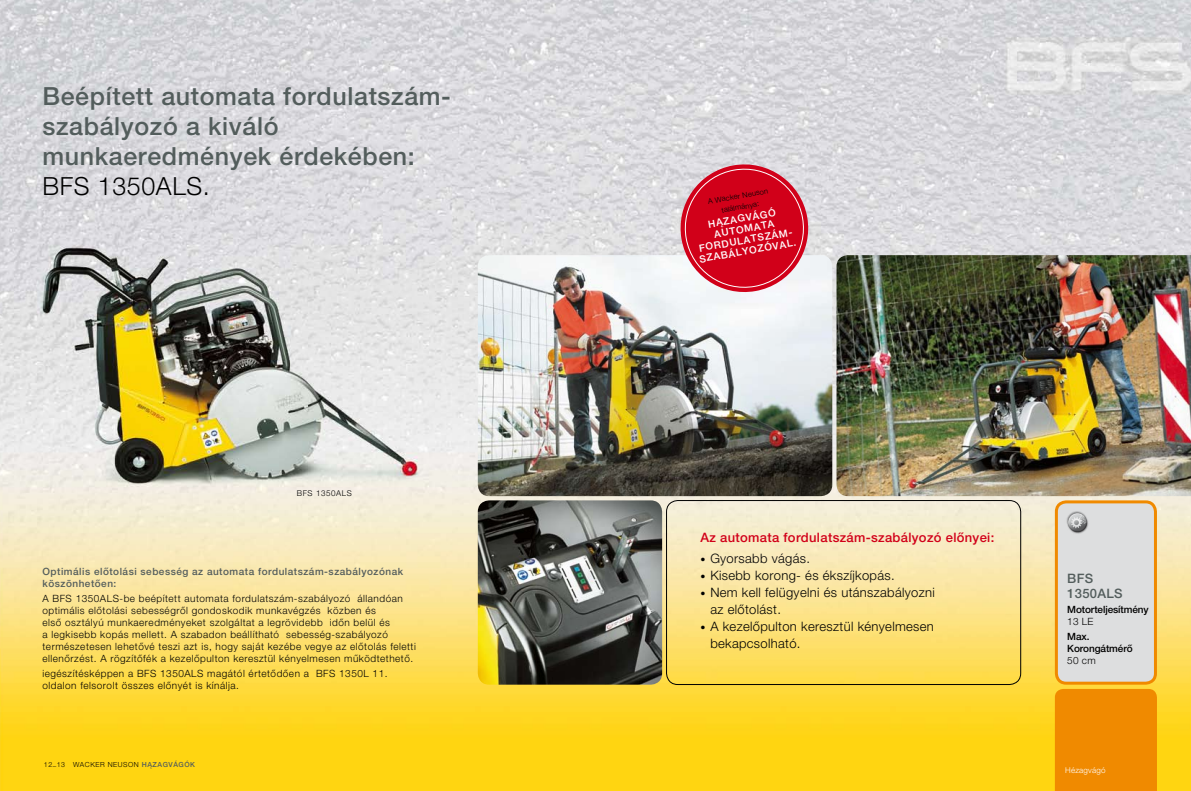
<style>
.page{position:relative;width:1191px;height:791px;background:#fff}
.page>*{position:absolute;margin:0;border:0;box-sizing:border-box;transform-origin:0 0}
.t1{font:500 25px/30px "Helvetica Neue CE";letter-spacing:.025em;color:#535d5c}
.t2{font:300 25px "Helvetica Neue CE";letter-spacing:.025em;color:#000}
.t3{font:300 13px/17px "Helvetica Neue CE";letter-spacing:.025em;color:#000}
.t4{font:500 13px "Helvetica Neue CE";letter-spacing:.025em;color:#d10019}
.t5{font:500 13px/15px "Helvetica Neue CE";letter-spacing:.025em;color:#535d5c}
.t6{font:300 10px/12px "Helvetica Neue CE";letter-spacing:.05em;color:#000}
.t7{font:500 10px/12px "Helvetica Neue CE";letter-spacing:.05em;color:#535d5c}
.t8{font:500 10px/11px "Helvetica Neue CE";color:#fff;text-align:center}
.t9{font:500 10px/12px "Helvetica Neue CE";letter-spacing:-.01em;color:#000}
.t10{font:300 8px "Helvetica Neue CE";letter-spacing:.075em;color:#000}
.t11{font:300 8px "Helvetica Neue CE";letter-spacing:.025em;color:#fff}
.t12{font:300 7.5px/11px "Helvetica Neue CE";color:#000;text-align:center}
.t13{font:300 7px "Helvetica Neue CE";letter-spacing:.075em;color:#000}
.s1{font-weight:500;color:#535d5c}
.s2{font-size:10px}
</style>
<div class="page">
<img style="left:0;top:0;width:1191px;height:791px">
<div style="left:666px;top:500px;width:354px;height:185px;border:1px solid #000;border-radius:11px"></div>
<div style="left:1054px;top:689px;width:103px;height:102px;background:#f08a00"></div>
<img style="left:478px;top:500px;width:184px;height:185px">
<div style="left:1056px;top:502px;width:99px;height:181px;background:#dddedf;border-radius:10px"></div>
<div style="left:1054px;top:500px;width:103px;height:185px;border:3px solid #f08a00;border-radius:10px"></div>
<img style="left:1066px;top:511px;width:22px;height:23px">
<img style="left:836px;top:255px;width:355px;height:241px">
<img style="left:478px;top:255px;width:354px;height:241px">
<svg style="left:675px;top:159px;width:138px;height:138px;background:#d85062"></svg>
<h1 class="t1" style="left:43px;top:81px;width:410px">Beépített automata fordulatszám&shy;szabályozó a kiváló munkaeredmények érdekében:</h1>
<h1 class="t2" style="left:43px;top:170px;width:169px">BFS 1350ALS.</h1>
<p class="t10" style="left:297px;top:488px;width:57px">BFS 1350ALS</p>
<p class="t7" style="left:43px;top:565px;width:362px">Optimális elŒtolási sebesség az automata fordulatszám-szabályozónak köszönhetŒen:</p>
<p class="t6" style="left:43px;top:592px;width:375px">A BFS 1350ALS-be beépített automata fordulatszám-szabályozó állandóan optimális elŒtolási sebességrŒl gondoskodik munkavégzés közben és<br>elsŒ osztályú munkaeredményeket szolgáltat a legrövidebb idŒn belül és<br>a legkisebb kopás mellett. A szabadon beállítható sebesség-szabályozó természetesen lehetŒvé teszi azt is, hogy saját kezébe vegye az elŒtolás feletti ellenŒrzést. A rögzítŒfék a kezelŒpulton keresztül kényelmesen mıködtethetŒ.</p>
<p class="t6" style="left:43px;top:667px;width:346px">iegészítésképpen a BFS 1350ALS magától értetŒdŒen a BFS 1350L 11. oldalon felsorolt összes elŒnyét is kínálja.</p>
<p class="t13" style="left:44px;top:760px;width:153px">12_13 WACKER NEUSON <span class="s1">HÉZAGVÁGÓK</span></p>
<p class="t12" style="left:707px;top:196px;width:63px;rotate:-10deg">A Wacker Neuson találmánya:</p>
<p class="t8" style="left:692px;top:221px;width:104px;rotate:-10deg">HÉZAGVÁGÓ<br>AUTOMATA<br>FORDULATSZÁM-<br>SZABÁLYOZÓVAL.</p>
<h2 class="t4" style="left:700px;top:530px;width:295px">Az automata fordulatszám-szabályozó elŒnyei:</h2>
<h2 class="t3" style="left:700px;top:550px;width:111px"><span class="s2">•</span> Gyorsabb vágás.</h2>
<h2 class="t3" style="left:700px;top:567px;width:196px"><span class="s2">•</span> Kisebb korong- és ékszíjkopás.</h2>
<h2 class="t3" style="left:710px;top:584px;width:226px;text-indent:-10px"><span class="s2">•</span> Nem kell felügyelni és utánszabályozni az elŒtolást.</h2>
<h2 class="t3" style="left:710px;top:618px;width:225px;text-indent:-10px"><span class="s2">•</span> A kezelŒpulton keresztül kényelmesen bekapcsolható.</h2>
<h2 class="t5" style="left:1067px;top:571px;width:57px">BFS<br>1350ALS</h2>
<p class="t9" style="left:1067px;top:603px;width:83px">Motorteljesítmény</p>
<p class="t6" style="left:1067px;top:615px;width:28px">13 LE</p>
<p class="t9" style="left:1067px;top:630px;width:67px">Max.<br>KorongátmérŒ</p>
<p class="t6" style="left:1067px;top:654px;width:30px">50 cm</p>
<p class="t11" style="left:1065px;top:765px;width:42px">Hézagvágó</p>
</div>
